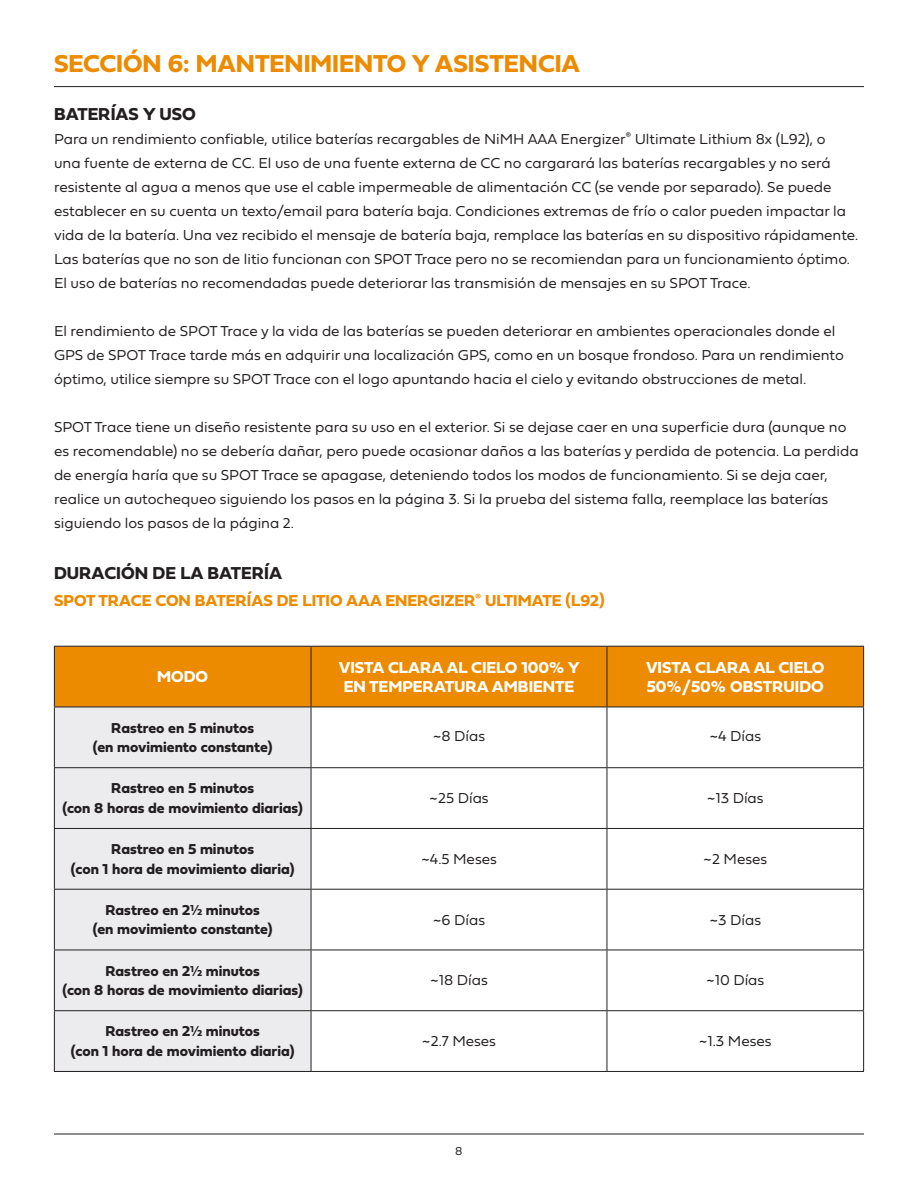
<style>
.page{position:relative;width:918px;height:1188px;background:#fff}
.page>*{position:absolute;margin:0;border:0;box-sizing:border-box;transform-origin:0 0}
.t1{font:25.5px "Fieldwork Geo Bold";color:#ed8b00}
.t2{font:18px "Fieldwork Geo Bold";color:#231f20}
.t3{font:16.5px/19.5px "Fieldwork Geo Bold";color:#fff}
.t4{font:16.5px "Fieldwork Geo Bold";color:#ed8b00}
.t5{font:15px/24px "Fieldwork Geo Light";color:#231f20}
.t6{font:15px/19.5px "Fieldwork Geo Bold";color:#231f20;text-align:center}
.t7{font:12px "Fieldwork Geo Light";color:#231f20}
</style>
<div class="page">
<hr style="left:54px;top:1134px;width:810px;height:1px;background:#231f20">
<hr style="left:54px;top:86px;width:810px;height:1px;background:#231f20">
<div style="left:55px;top:647px;width:808px;height:60px;background:#ed8b00"></div>
<div style="left:55px;top:708px;width:256px;height:363px;background:#ececee"></div>
<hr style="left:54px;top:646px;width:257px;height:1px;background:#231f20">
<hr style="left:54px;top:647px;width:1px;height:60px;background:#231f20">
<hr style="left:311px;top:646px;width:296px;height:1px;background:#231f20">
<hr style="left:311px;top:647px;width:1px;height:60px;background:#231f20">
<hr style="left:607px;top:646px;width:257px;height:1px;background:#231f20">
<hr style="left:607px;top:647px;width:1px;height:60px;background:#231f20">
<hr style="left:863px;top:647px;width:1px;height:60px;background:#231f20">
<hr style="left:54px;top:707px;width:257px;height:1px;background:#231f20">
<hr style="left:54px;top:707px;width:1px;height:60px;background:#231f20">
<hr style="left:311px;top:707px;width:296px;height:1px;background:#231f20">
<hr style="left:311px;top:707px;width:1px;height:60px;background:#231f20">
<hr style="left:607px;top:707px;width:257px;height:1px;background:#231f20">
<hr style="left:607px;top:707px;width:1px;height:60px;background:#231f20">
<hr style="left:863px;top:707px;width:1px;height:60px;background:#231f20">
<hr style="left:54px;top:767px;width:257px;height:1px;background:#231f20">
<hr style="left:54px;top:768px;width:1px;height:60px;background:#231f20">
<hr style="left:311px;top:767px;width:296px;height:1px;background:#231f20">
<hr style="left:311px;top:768px;width:1px;height:60px;background:#231f20">
<hr style="left:607px;top:767px;width:257px;height:1px;background:#231f20">
<hr style="left:607px;top:768px;width:1px;height:60px;background:#231f20">
<hr style="left:863px;top:768px;width:1px;height:60px;background:#231f20">
<hr style="left:54px;top:828px;width:257px;height:1px;background:#231f20">
<hr style="left:54px;top:829px;width:1px;height:60px;background:#231f20">
<hr style="left:311px;top:828px;width:296px;height:1px;background:#231f20">
<hr style="left:311px;top:829px;width:1px;height:60px;background:#231f20">
<hr style="left:607px;top:828px;width:257px;height:1px;background:#231f20">
<hr style="left:607px;top:829px;width:1px;height:60px;background:#231f20">
<hr style="left:863px;top:829px;width:1px;height:60px;background:#231f20">
<hr style="left:54px;top:889px;width:257px;height:1px;background:#231f20">
<hr style="left:54px;top:890px;width:1px;height:60px;background:#231f20">
<hr style="left:311px;top:889px;width:296px;height:1px;background:#231f20">
<hr style="left:311px;top:890px;width:1px;height:60px;background:#231f20">
<hr style="left:607px;top:889px;width:257px;height:1px;background:#231f20">
<hr style="left:607px;top:890px;width:1px;height:60px;background:#231f20">
<hr style="left:863px;top:890px;width:1px;height:60px;background:#231f20">
<hr style="left:54px;top:950px;width:257px;height:1px;background:#231f20">
<hr style="left:54px;top:950px;width:1px;height:60px;background:#231f20">
<hr style="left:311px;top:950px;width:296px;height:1px;background:#231f20">
<hr style="left:311px;top:950px;width:1px;height:60px;background:#231f20">
<hr style="left:607px;top:950px;width:257px;height:1px;background:#231f20">
<hr style="left:607px;top:950px;width:1px;height:60px;background:#231f20">
<hr style="left:863px;top:950px;width:1px;height:60px;background:#231f20">
<hr style="left:54px;top:1010px;width:257px;height:1px;background:#231f20">
<hr style="left:54px;top:1011px;width:1px;height:60px;background:#231f20">
<hr style="left:311px;top:1010px;width:296px;height:1px;background:#231f20">
<hr style="left:311px;top:1011px;width:1px;height:60px;background:#231f20">
<hr style="left:607px;top:1010px;width:257px;height:1px;background:#231f20">
<hr style="left:607px;top:1011px;width:1px;height:60px;background:#231f20">
<hr style="left:863px;top:1011px;width:1px;height:60px;background:#231f20">
<hr style="left:54px;top:1071px;width:257px;height:1px;background:#231f20">
<hr style="left:311px;top:1071px;width:296px;height:1px;background:#231f20">
<hr style="left:607px;top:1071px;width:257px;height:1px;background:#231f20">
<p class="t1" style="left:54px;top:43px;width:528px">SECCIÓN 6: MANTENIMIENTO Y ASISTENCIA</p>
<p class="t2" style="left:54px;top:100px;width:144px">BATERÍAS Y USO</p>
<p class="t5" style="left:54px;top:126px;width:806px">Para un rendimiento confiable, utilice baterías recargables de NiMH AAA Energizer<sup>®</sup> Ultimate Lithium 8x (L92), o<br>una fuente de externa de CC. El uso de una fuente externa de CC no cargarará las baterías recargables y no será resistente al agua a menos que use el cable impermeable de alimentación CC (se vende por separado). Se puede establecer en su cuenta un texto/email para batería baja. Condiciones extremas de frío o calor pueden impactar la vida de la batería. Una vez recibido el mensaje de batería baja, remplace las baterías en su dispositivo rápidamente.<br>Las baterías que no son de litio funcionan con SPOT Trace pero no se recomiendan para un funcionamiento óptimo.<br>El uso de baterías no recomendadas puede deteriorar las transmisión de mensajes en su SPOT Trace.</p>
<p class="t5" style="left:54px;top:318px;width:791px">El rendimiento de SPOT Trace y la vida de las baterías se pueden deteriorar en ambientes operacionales donde el<br>GPS de SPOT Trace tarde más en adquirir una localización GPS, como en un bosque frondoso. Para un rendimiento óptimo, utilice siempre su SPOT Trace con el logo apuntando hacia el cielo y evitando obstrucciones de metal.</p>
<p class="t5" style="left:54px;top:414px;width:806px">SPOT Trace tiene un diseño resistente para su uso en el exterior. Si se dejase caer en una superficie dura (aunque no es recomendable) no se debería dañar, pero puede ocasionar daños a las baterías y perdida de potencia. La perdida de energía haría que su SPOT Trace se apagase, deteniendo todos los modos de funcionamiento. Si se deja caer, realice un autochequeo siguiendo los pasos en la página 3. Si la prueba del sistema falla, reemplace las baterías siguiendo los pasos de la página 2.</p>
<p class="t2" style="left:54px;top:559px;width:230px">DURACIÓN DE LA BATERÍA</p>
<p class="t4" style="left:54px;top:588px;width:552px">SPOT TRACE CON BATERÍAS DE LITIO AAA ENERGIZER<sup>®</sup> ULTIMATE (L92)</p>
<p class="t3" style="left:157px;top:666px;width:53px">MODO</p>
<p class="t3" style="left:339px;top:657px;width:242px">VISTA CLARA AL CIELO 100% Y<br>EN TEMPERATURA AMBIENTE</p>
<p class="t3" style="left:646px;top:657px;width:180px">VISTA CLARA AL CIELO<br>50%/50% OBSTRUIDO</p>
<p class="t6" style="left:93px;top:717px;width:181px">Rastreo en 5 minutos<br>(en movimiento constante)</p>
<p class="t5" style="left:433px;top:723px;width:54px">~8 Días</p>
<p class="t5" style="left:709px;top:723px;width:53px">~4 Días</p>
<p class="t6" style="left:63px;top:778px;width:242px">Rastreo en 5 minutos<br>(con 8 horas de movimiento diarias)</p>
<p class="t5" style="left:429px;top:786px;width:61px">~25 Días</p>
<p class="t5" style="left:707px;top:786px;width:58px">~13 Días</p>
<p class="t6" style="left:111px;top:839px;width:144px">Rastreo en 5 minutos</p>
<p class="t6" style="left:71px;top:858px;width:225px">(con 1 hora de movimiento diaria)</p>
<p class="t5" style="left:421px;top:846px;width:77px">~4.5 Meses</p>
<p class="t5" style="left:703px;top:846px;width:66px">~2 Meses</p>
<p class="t6" style="left:93px;top:900px;width:181px">Rastreo en 2½ minutos<br>(en movimiento constante)</p>
<p class="t5" style="left:433px;top:907px;width:54px">~6 Días</p>
<p class="t5" style="left:709px;top:907px;width:53px">~3 Días</p>
<p class="t6" style="left:63px;top:960px;width:242px">Rastreo en 2½ minutos<br>(con 8 horas de movimiento diarias)</p>
<p class="t5" style="left:430px;top:968px;width:59px">~18 Días</p>
<p class="t5" style="left:706px;top:968px;width:60px">~10 Días</p>
<p class="t6" style="left:71px;top:1021px;width:225px">Rastreo en 2½ minutos<br>(con 1 hora de movimiento diaria)</p>
<p class="t5" style="left:422px;top:1029px;width:76px">~2.7 Meses</p>
<p class="t5" style="left:699px;top:1029px;width:74px">~1.3 Meses</p>
<p class="t7" style="left:455px;top:1142px;width:9px">8</p>
</div>
